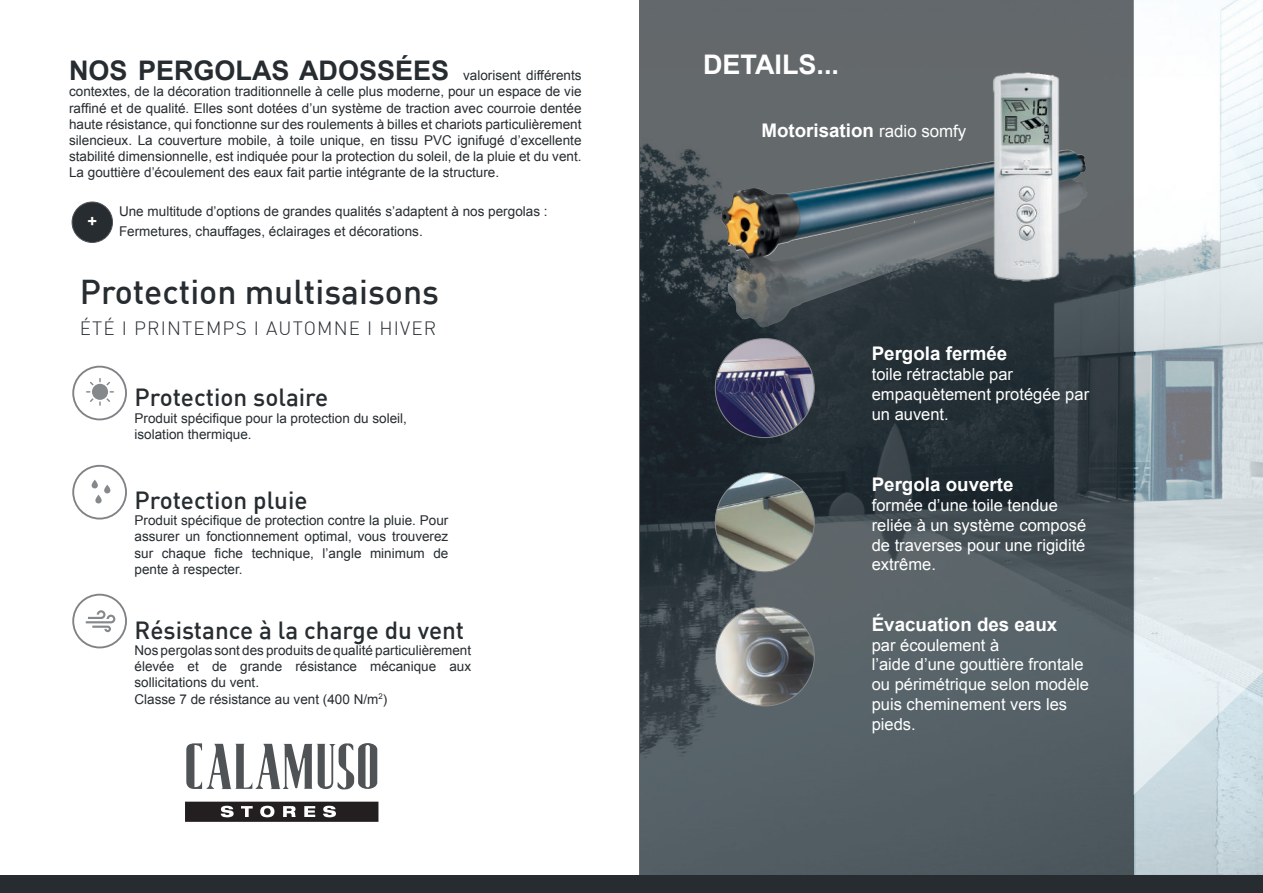
<style>
.page{position:relative;width:1263px;height:893px;background:#fff}
.page>*{position:absolute;margin:0;border:0;box-sizing:border-box;transform-origin:0 0}
.t1{font:500 33.75px "DIN";color:#262c30}
.t2{font:700 27px "Arial";color:#fff}
.t3{font:500 24.3px "DIN";color:#262c30}
.t4{font:300 18.9px "DIN";letter-spacing:.06em;color:#262c30}
.t5{font:700 18.75px "Arial";color:#fff}
.t6{font:16.5px/19.8px "Arial";color:#fff}
.t7{font:700 16.5px "Arial";color:#fff}
.t8{font:13.5px/16.2px "Arial";color:#262c30}
.s1{font-weight:700;font-size:27px}
.s2{font-weight:400;font-size:16.8px}
</style>
<div class="page">
<div style="left:0;top:875px;width:1263px;height:18px;background:#262c30"></div>
<svg style="left:639px;top:0;width:495px;height:875px;background:#475156"></svg>
<div style="left:72px;top:366px;width:55px;height:54px;border:2px solid #808285;border-radius:50%"></div>
<svg style="left:86px;top:378px;width:28px;height:28px"></svg>
<div style="left:72px;top:465px;width:55px;height:54px;border:2px solid #808285;border-radius:50%"></div>
<svg style="left:92px;top:480px;width:18px;height:23px"></svg>
<div style="left:72px;top:594px;width:55px;height:54px;border:2px solid #808285;border-radius:50%"></div>
<svg style="left:86px;top:610px;width:29px;height:22px"></svg>
<svg style="left:186px;top:743px;width:191px;height:46px"></svg>
<svg style="left:185px;top:802px;width:193px;height:20px;background:#434041"></svg>
<svg style="left:1135px;top:795px;width:128px;height:80px;background:#c1d2d8"></svg>
<svg style="left:1133px;top:0;width:130px;height:795px"></svg>
<img style="left:715px;top:339px;width:99px;height:99px;border-radius:49px">
<img style="left:715px;top:473px;width:99px;height:99px;border-radius:49px">
<img style="left:715px;top:607px;width:99px;height:99px;border-radius:49px">
<img style="left:721px;top:150px;width:366px;height:178px">
<div style="left:72px;top:202px;width:41px;height:40px;background:#262c30;border-radius:50%"></div>
<div style="left:72px;top:202px;width:41px;height:40px;border:1px solid #505356;border-radius:50%"></div>
<img style="left:914px;top:64px;width:225px;height:225px">
<p class="t8" style="left:69px;top:68px;width:514px;text-align:justify"><span class="s1">NOS PERGOLAS ADOSSÉES</span> valorisent différents contextes, de la décoration traditionnelle à celle plus moderne, pour un espace de vie raffiné et de qualité. Elles sont dotées d’un système de traction avec courroie dentée haute résistance, qui fonctionne sur des roulements à billes et chariots particulièrement silencieux. La couverture mobile, à toile unique, en tissu PVC ignifugé d’excellente stabilité dimensionnelle, est indiquée pour la protection du soleil, de la pluie et du vent.<br>La gouttière d’écoulement des eaux fait partie intégrante de la structure.</p>
<p class="t7" style="left:87px;top:211px;width:11px">+</p>
<p class="t8" style="left:119px;top:202px;width:430px;line-height:19.8px">Une multitude d’options de grandes qualités s’adaptent à nos pergolas :<br>Fermetures, chauffages, éclairages et décorations.</p>
<h1 class="t1" style="left:80px;top:271px;width:361px">Protection multisaisons</h1>
<h3 class="t4" style="left:80px;top:316px;width:358px">ÉTÉ I PRINTEMPS I AUTOMNE I HIVER</h3>
<h3 class="t3" style="left:135px;top:382px;width:195px">Protection solaire</h3>
<p class="t8" style="left:135px;top:410px;width:274px">Produit spécifique pour la protection du soleil, isolation thermique.</p>
<h3 class="t3" style="left:135px;top:485px;width:175px">Protection pluie</h3>
<p class="t8" style="left:135px;top:512px;width:315px;text-align:justify">Produit spécifique de protection contre la pluie. Pour assurer un fonctionnement optimal, vous trouverez sur chaque fiche technique, l’angle minimum de pente à respecter.</p>
<h3 class="t3" style="left:135px;top:614px;width:331px">Résistance à la charge du vent</h3>
<p class="t8" style="left:135px;top:642px;width:338px">Nos pergolas sont des produits de qualité particulièrement élevée et de grande résistance mécanique aux sollicitations du vent.<br>Classe 7 de résistance au vent (400 N/m<sup>2</sup>)</p>
<h2 class="t2" style="left:703px;top:46px;width:138px">DETAILS...</h2>
<h3 class="t5" style="left:761px;top:118px;width:206px">Motorisation <span class="s2">radio somfy</span></h3>
<h3 class="t5" style="left:872px;top:341px;width:137px">Pergola fermée</h3>
<p class="t6" style="left:872px;top:364px;width:219px">toile rétractable par empaquètement protégée par un auvent.</p>
<h3 class="t5" style="left:872px;top:472px;width:143px">Pergola ouverte</h3>
<p class="t6" style="left:872px;top:496px;width:216px">formée d’une toile tendue reliée à un système composé de traverses pour une rigidité extrême.</p>
<h3 class="t5" style="left:872px;top:612px;width:187px">Évacuation des eaux</h3>
<p class="t6" style="left:872px;top:635px;width:219px">par écoulement à<br>l’aide d’une gouttière frontale ou périmétrique selon modèle puis cheminement vers les pieds.</p>
</div>
